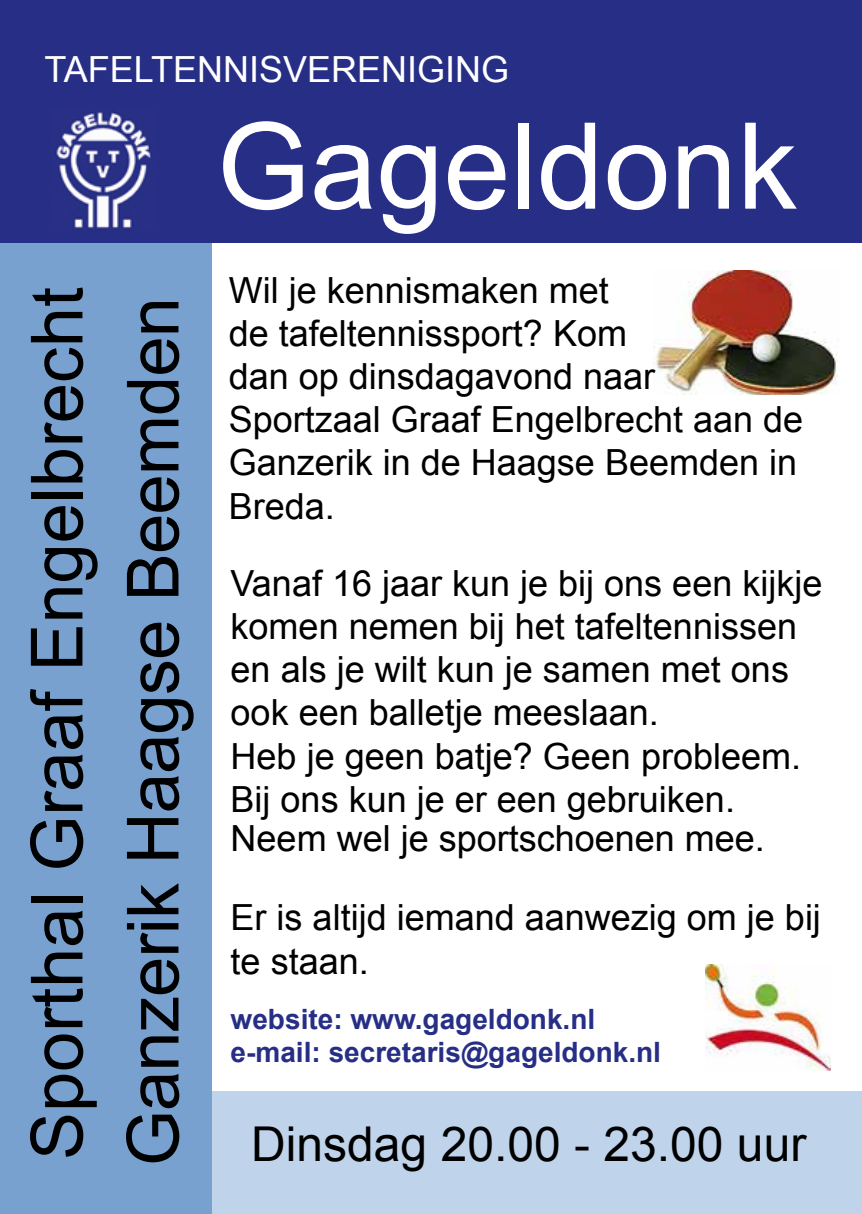
<style>
.page{position:relative;width:862px;height:1214px;background:#fff}
.page>*{position:absolute;margin:0;border:0;box-sizing:border-box;transform-origin:0 0}
.t1{font:120px "Arial";color:#fff}
.t2{font:72px/96px "Arial";color:#000}
.t3{font:48px "Arial";color:#000}
.t4{font:36px/43.2px "Arial";color:#000}
.t5{font:36px "Arial";color:#fff}
.t6{font:700 28px/33.6px "Arial";color:#272e86}
</style>
<div class="page">
<img style="left:653px;top:270px;width:185px;height:125px">
<div style="left:203px;top:1090px;width:659px;height:123px;background:#bfd3eb"></div>
<div style="left:0;top:238px;width:212px;height:975px;background:#78a1d0"></div>
<div style="left:0;top:0;width:862px;height:117px;background:#272e86"></div>
<div style="left:0;top:117px;width:862px;height:126px;background:#272e86"></div>
<img style="left:56px;top:112px;width:95px;height:117px">
<img style="left:705px;top:964px;width:125px;height:105px">
<p class="t5" style="left:44px;top:46px;width:466px">TAFELTENNISVERENIGING</p>
<h1 class="t1" style="left:217px;top:88px;width:582px">Gageldonk</h1>
<h2 class="t2" style="left:10px;top:1165px;width:880px;rotate:-90deg">Sporthal Graaf Engelbrecht<br>Ganzerik Haagse Beemden</h2>
<p class="t4" style="left:229px;top:268px;width:576px">Wil je kennismaken met<br>de tafeltennissport? Kom<br>dan op dinsdagavond naar<br>Sportzaal Graaf Engelbrecht aan de<br>Ganzerik in de Haagse Beemden in<br>Breda.</p>
<p class="t4" style="left:231px;top:561px;width:593px">Vanaf 16 jaar kun je bij ons een kijkje komen nemen bij het tafeltennissen en als je wilt kun je samen met ons ook een balletje meeslaan.<br>Heb je geen batje? Geen probleem.<br>Bij ons kun je er een gebruiken.</p>
<p class="t4" style="left:231px;top:817px;width:536px">Neem wel je sportschoenen mee.</p>
<p class="t4" style="left:231px;top:896px;width:592px">Er is altijd iemand aanwezig om je bij te staan.</p>
<p class="t6" style="left:231px;top:1002px;width:432px">website: www.gageldonk.nl e-mail: secretaris@gageldonk.nl</p>
<h3 class="t3" style="left:251px;top:1112px;width:556px">Dinsdag 20.00 - 23.00 uur</h3>
</div>
